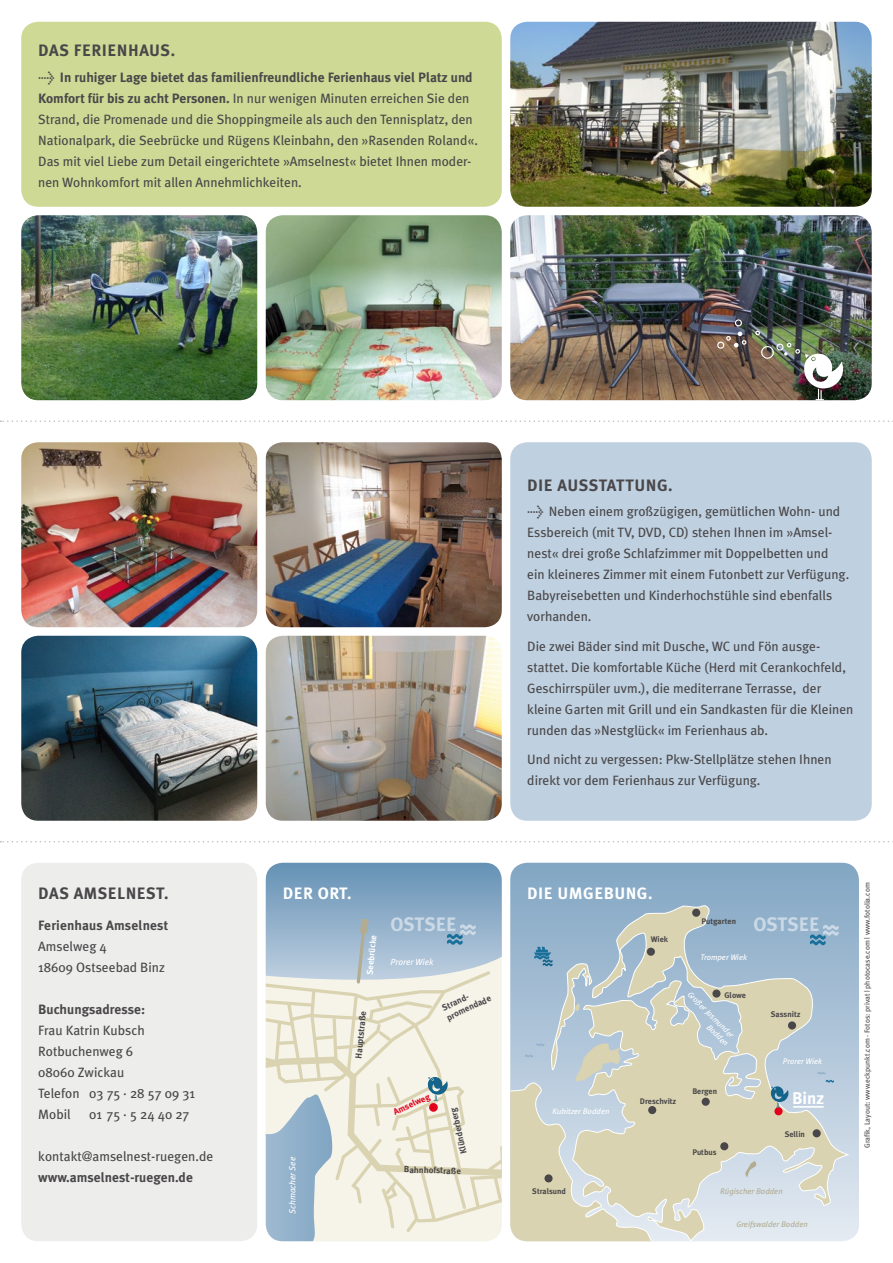
<style>
.page{position:relative;width:893px;height:1263px;background:#fff}
.page>*{position:absolute;margin:0;border:0;box-sizing:border-box;transform-origin:0 0}
.t1{font:700 19.5px "Meta Plus";color:#cbd9e6}
.t2{font:700 16.95px "Meta Plus";color:#fff}
.t3{font:700 16.5px "Meta Plus";letter-spacing:.03em;color:#494749}
.t4{font:700 16.5px "Meta Plus";letter-spacing:.03em;color:#fff}
.t5{font:13.5px/21px "Meta Plus";color:#494749}
.t6{font:700 13.5px "Meta Plus";color:#494749}
.t7{font:700 8.85px/10.6px "Meta Plus";color:#494749}
.t8{font:italic 8.85px "Meta Plus";color:#fff}
.t9{font:700 8.85px "Meta Plus";color:#fff}
.t10{font:700 8.85px "Meta Plus";color:#e2001a}
.t11{font:700 8.1px "Meta Plus";color:#494749}
.t12{font:italic 8.1px/9.8px "Meta Plus";color:#fff;text-align:right}
.t13{font:italic 8.1px "Meta Plus";color:#b2ad92}
.t14{font:7.5px "Meta Plus";color:#494749}
.s1{font-weight:500}
.s2{font-weight:700}
</style>
<div class="page">
<img style="left:510px;top:22px;width:362px;height:185px">
<div style="left:21px;top:22px;width:481px;height:185px;background:#cdd994;border-radius:17px"></div>
<img style="left:510px;top:215px;width:362px;height:185px">
<div style="left:735px;top:319px;width:7px;height:8px;border:1px solid #fff;border-radius:3px"></div>
<svg style="left:755px;top:330px;width:5px;height:5px"></svg>
<div style="left:717px;top:341px;width:8px;height:8px;border:1px solid #fff;border-radius:3px"></div>
<div style="left:776px;top:343px;width:8px;height:8px;border:1px solid #fff;border-radius:3px"></div>
<svg style="left:760px;top:345px;width:15px;height:14px"></svg>
<svg style="left:726px;top:331px;width:21px;height:17px"></svg>
<img style="left:784px;top:343px;width:59px;height:57px">
<img style="left:21px;top:215px;width:236px;height:185px">
<img style="left:266px;top:215px;width:236px;height:185px">
<div style="left:510px;top:442px;width:362px;height:379px;background:#bfd0e0;border-radius:17px"></div>
<img style="left:21px;top:442px;width:236px;height:185px">
<img style="left:21px;top:636px;width:236px;height:185px">
<img style="left:266px;top:636px;width:236px;height:185px">
<img style="left:266px;top:442px;width:236px;height:185px">
<svg style="left:510px;top:863px;width:349px;height:376px;background:#90b0ca"></svg>
<svg style="left:571px;top:905px;width:279px;height:336px;background:#c5cecb"></svg>
<div style="left:774px;top:1107px;width:9px;height:8px;background:#e2001a;border-radius:50%"></div>
<div style="left:813px;top:1129px;width:8px;height:8px;background:#494749;border-radius:50%"></div>
<div style="left:788px;top:1021px;width:8px;height:8px;background:#494749;border-radius:50%"></div>
<div style="left:692px;top:909px;width:8px;height:8px;background:#494749;border-radius:50%"></div>
<div style="left:712px;top:989px;width:8px;height:9px;background:#494749;border-radius:50%"></div>
<div style="left:720px;top:1142px;width:8px;height:8px;background:#494749;border-radius:50%"></div>
<div style="left:702px;top:1098px;width:8px;height:8px;background:#494749;border-radius:50%"></div>
<div style="left:648px;top:1106px;width:8px;height:8px;background:#494749;border-radius:50%"></div>
<svg style="left:745px;top:1161px;width:12px;height:17px"></svg>
<svg style="left:771px;top:1086px;width:17px;height:21px"></svg>
<svg style="left:810px;top:925px;width:29px;height:20px"></svg>
<svg style="left:826px;top:1080px;width:8px;height:2px"></svg>
<svg style="left:817px;top:1072px;width:9px;height:2px"></svg>
<svg style="left:510px;top:947px;width:144px;height:294px;background:#c8cec5"></svg>
<hr style="left:793px;top:1106px;width:31px;height:2px;background:#fff">
<svg style="left:266px;top:863px;width:236px;height:378px;background:#ccd5d6"></svg>
<div style="left:21px;top:863px;width:236px;height:378px;background:#ededeb;border-radius:17px"></div>
<svg style="left:0;top:841px;width:893px;height:1px"></svg>
<svg style="left:0;top:420px;width:893px;height:2px"></svg>
<p class="t3" style="left:38px;top:41px;width:138px">DAS FERIENHAUS.</p>
<p class="t5" style="left:38px;top:67px;width:441px"><span class="s1">&gt;</span> <span class="s2">In ruhiger Lage bietet das familienfreundliche Ferienhaus viel Platz und Komfort für bis zu acht Personen.</span> In nur wenigen Minuten erreichen Sie den Strand, die Promenade und die Shoppingmeile als auch den Tennisplatz, den Nationalpark, die Seebrücke und Rügens Kleinbahn, den »Rasenden Roland«.<br>Das mit viel Liebe zum Detail eingerichtete »Amselnest« bietet Ihnen moder&shy;nen Wohnkomfort mit allen Annehmlichkeiten.</p>
<p class="t3" style="left:527px;top:475px;width:147px">DIE AUSSTATTUNG.</p>
<p class="t5" style="left:527px;top:501px;width:323px"><span class="s1">&gt;</span> Neben einem großzügigen, gemütlichen Wohn- und Essbereich (mit TV, DVD, CD) stehen Ihnen im »Amsel&shy;nest« drei große Schlafzimmer mit Doppelbetten und<br>ein kleineres Zimmer mit einem Futonbett zur Verfügung.<br>Babyreisebetten und Kinderhochstühle sind ebenfalls vorhanden.</p>
<p class="t5" style="left:527px;top:635px;width:328px">Die zwei Bäder sind mit Dusche, WC und Fön ausge&shy;stattet. Die komfortable Küche (Herd mit Cerankochfeld, Geschirrspüler uvm.), die mediterrane Terrasse, der kleine Garten mit Grill und ein Sandkasten für die Kleinen runden das »Nestglück« im Ferienhaus ab.</p>
<p class="t5" style="left:527px;top:749px;width:306px">Und nicht zu vergessen: Pkw-Stellplätze stehen Ihnen direkt vor dem Ferienhaus zur Verfügung.</p>
<p class="t3" style="left:38px;top:884px;width:132px">DAS AMSELNEST.</p>
<p class="t4" style="left:283px;top:884px;width:70px">DER ORT.</p>
<p class="t4" style="left:527px;top:884px;width:127px">DIE UMGEBUNG.</p>
<p class="t6" style="left:38px;top:918px;width:131px">Ferienhaus Amselnest</p>
<p class="t5" style="left:38px;top:936px;width:128px">Amselweg 4<br>18609 Ostseebad Binz</p>
<p class="t6" style="left:38px;top:1002px;width:108px">Buchungsadresse:</p>
<p class="t5" style="left:38px;top:1020px;width:158px">Frau Katrin Kubsch<br>Rotbuchenweg 6<br>08060 Zwickau<br>Telefon 03 75 · 28 57 09 31<br>Mobil</p>
<h1 class="t1" style="left:390px;top:912px;width:68px">OSTSEE</h1>
<p class="t9" style="left:364px;top:974px;width:41px;rotate:-84deg">Seebrücke</p>
<p class="t11" style="left:651px;top:935px;width:19px">Wiek</p>
<p class="t8" style="left:390px;top:957px;width:45px">Prorer Wiek</p>
<p class="t7" style="left:440px;top:1003px;width:49px;rotate:-25deg">Strand&shy;promendade</p>
<p class="t7" style="left:353px;top:1058px;width:49px;rotate:-84deg">Hauptstraße</p>
<p class="t10" style="left:392px;top:1108px;width:41px;rotate:-25deg">Amselweg</p>
<p class="t11" style="left:640px;top:1096px;width:38px">Dreschvitz</p>
<p class="t7" style="left:459px;top:1155px;width:49px;rotate:-103deg">Klünderberg</p>
<p class="t12" style="left:553px;top:1106px;width:58px">Kubitzer Bodden</p>
<p class="t5" style="left:89px;top:1104px;width:102px">01 75 · 5 24 40 27</p>
<p class="t5" style="left:38px;top:1146px;width:176px">kontakt@amselnest-ruegen.de</p>
<p class="t6" style="left:38px;top:1170px;width:156px">www.amselnest-ruegen.de</p>
<p class="t8" style="left:287px;top:1214px;width:59px;rotate:-90deg">Schmacher See</p>
<p class="t7" style="left:404px;top:1164px;width:58px;rotate:2deg">Bahnhofstraße</p>
<p class="t11" style="left:532px;top:1186px;width:35px">Stralsund</p>
<p class="t11" style="left:701px;top:916px;width:36px">Putgarten</p>
<h1 class="t1" style="left:753px;top:913px;width:68px">OSTSEE</h1>
<p class="t12" style="left:700px;top:953px;width:48px">Tromper Wiek</p>
<p class="t12" style="left:693px;top:989px;width:65px;rotate:45deg">Großer Jasmunder<br>Bodden</p>
<p class="t11" style="left:724px;top:990px;width:23px">Glowe</p>
<p class="t11" style="left:692px;top:1087px;width:26px">Bergen</p>
<p class="t11" style="left:692px;top:1147px;width:26px">Putbus</p>
<p class="t11" style="left:771px;top:1009px;width:31px">Sassnitz</p>
<p class="t12" style="left:783px;top:1056px;width:41px">Prorer Wiek</p>
<p class="t2" style="left:792px;top:1088px;width:34px">Binz</p>
<p class="t11" style="left:785px;top:1130px;width:22px">Sellin</p>
<p class="t13" style="left:720px;top:1186px;width:64px">Rügischer Bodden</p>
<p class="t13" style="left:736px;top:1219px;width:73px">Greifswalder Bodden</p>
<p class="t14" style="left:863px;top:1148px;width:267px;rotate:-90deg">Grafik, Layout: www.eckpunkt.com · Fotos: privat | photocase.com | www.fotolia.com</p>
</div>
